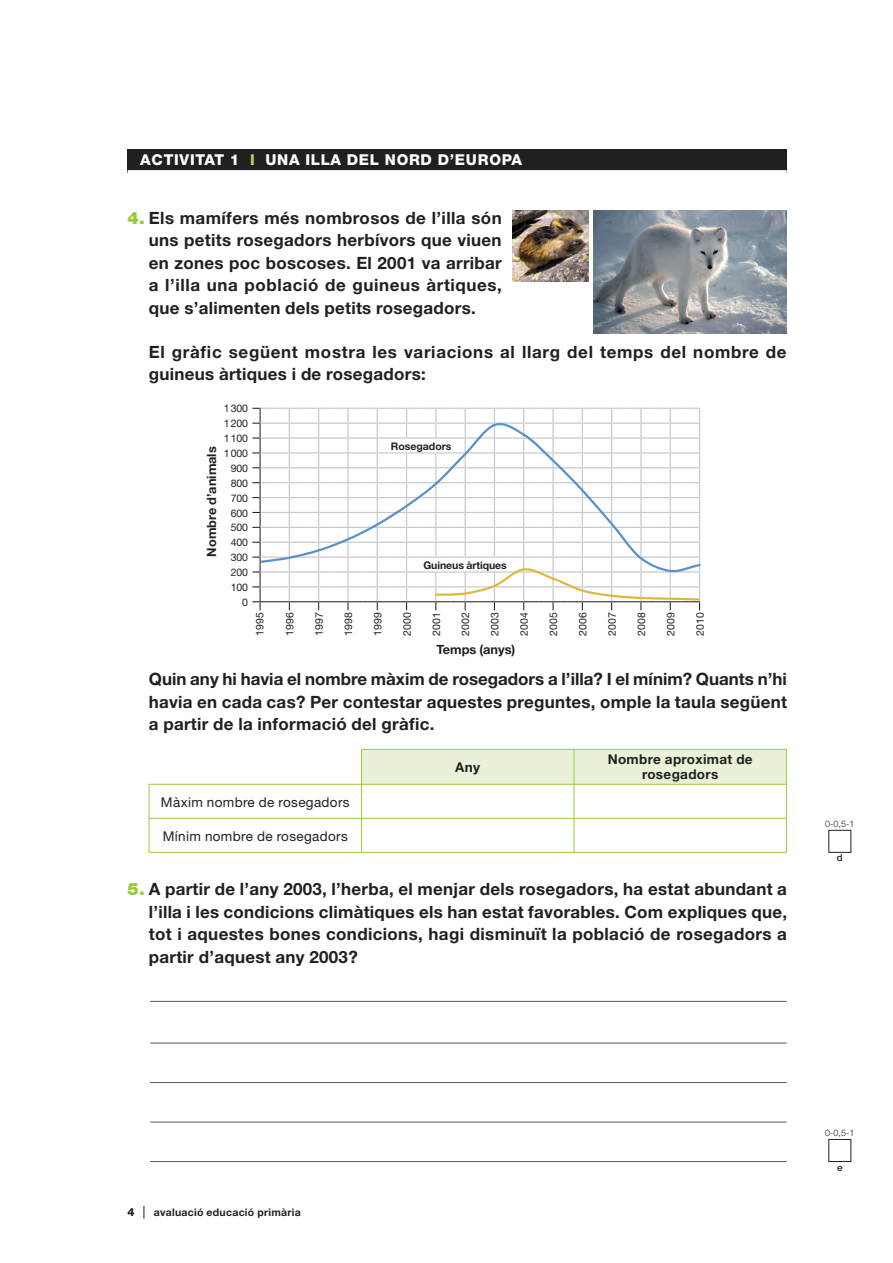
<style>
.page{position:relative;width:893px;height:1263px;background:#fff}
.page>*{position:absolute;margin:0;border:0;box-sizing:border-box;transform-origin:0 0}
.t1{font:700 16.95px/22.5px "Helvetica Neue";letter-spacing:.015em;color:#231f20;text-align:justify}
.t2{font:700 16.95px/22.5px "Helvetica Neue";letter-spacing:.04em;color:#231f20}
.t3{font:800 15px "Helvetica Neue";letter-spacing:.05em;color:#fff}
.t4{font:13.5px "Helvetica Neue";letter-spacing:.025em;color:#231f20}
.t5{font:700 13.5px/15px "Helvetica Neue";letter-spacing:.025em;color:#231f20;text-align:center}
.t6{font:700 12.75px "Helvetica Neue";color:#231f20}
.t7{font:800 11.25px "Helvetica Neue";color:#231f20}
.t8{font:10.5px/14.9px "Helvetica Neue";letter-spacing:-.005em;color:#231f20;text-align:justify}
.t9{font:700 10.5px "Helvetica Neue";letter-spacing:.01em;color:#231f20}
.t10{font:500 9.75px "Helvetica Neue";color:#231f20}
.t11{font:300 9px "Helvetica Neue";color:#231f20}
.s1{color:#add261}
.s2{font-weight:900;color:#99ca3b}
</style>
<div class="page">
<svg style="left:144px;top:1206px;width:1px;height:12px"></svg>
<hr style="left:150px;top:1001px;width:637px;height:1px;background:#57585a">
<hr style="left:150px;top:1043px;width:637px;height:1px;background:#57585a">
<hr style="left:150px;top:1082px;width:637px;height:1px;background:#57585a">
<hr style="left:150px;top:1122px;width:637px;height:1px;background:#57585a">
<hr style="left:150px;top:1161px;width:637px;height:1px;background:#57585a">
<svg style="left:252px;top:408px;width:449px;height:202px"></svg>
<div style="left:362px;top:750px;width:424px;height:34px;background:#e9f2d8"></div>
<hr style="left:361px;top:750px;width:1px;height:34px;background:#99ca3b">
<hr style="left:361px;top:749px;width:213px;height:1px;background:#99ca3b">
<hr style="left:574px;top:750px;width:1px;height:34px;background:#99ca3b">
<hr style="left:574px;top:749px;width:213px;height:1px;background:#99ca3b">
<hr style="left:786px;top:750px;width:1px;height:34px;background:#99ca3b">
<hr style="left:149px;top:784px;width:1px;height:34px;background:#99ca3b">
<hr style="left:149px;top:784px;width:213px;height:1px;background:#99ca3b">
<hr style="left:361px;top:784px;width:1px;height:34px;background:#99ca3b">
<hr style="left:362px;top:784px;width:212px;height:1px;background:#99ca3b">
<hr style="left:574px;top:784px;width:1px;height:34px;background:#99ca3b">
<hr style="left:574px;top:784px;width:213px;height:1px;background:#99ca3b">
<hr style="left:786px;top:784px;width:1px;height:34px;background:#99ca3b">
<hr style="left:149px;top:818px;width:1px;height:34px;background:#99ca3b">
<hr style="left:149px;top:818px;width:213px;height:1px;background:#99ca3b">
<hr style="left:149px;top:852px;width:213px;height:1px;background:#99ca3b">
<hr style="left:361px;top:818px;width:1px;height:34px;background:#99ca3b">
<hr style="left:362px;top:818px;width:212px;height:1px;background:#99ca3b">
<hr style="left:362px;top:852px;width:212px;height:1px;background:#99ca3b">
<hr style="left:574px;top:818px;width:1px;height:34px;background:#99ca3b">
<hr style="left:574px;top:818px;width:213px;height:1px;background:#99ca3b">
<hr style="left:786px;top:818px;width:1px;height:34px;background:#99ca3b">
<hr style="left:574px;top:852px;width:213px;height:1px;background:#99ca3b">
<div style="left:128px;top:149px;width:659px;height:23px;background:#231f20"></div>
<svg style="left:128px;top:170px;width:659px;height:3px;fill:#fff"></svg>
<img style="left:594px;top:210px;width:193px;height:123px">
<img style="left:513px;top:210px;width:75px;height:71px">
<div style="left:829px;top:1139px;width:22px;height:23px;border:1px solid #231f20"></div>
<p class="t3" style="left:140px;top:151px;width:383px">ACTIVITAT 1 <span class="s1">I</span> UNA ILLA DEL NORD D’EUROPA</p>
<p class="t1" style="left:149px;top:206px;width:355px;text-indent:-21px"><span class="s2">4.</span> Els mamífers més nombrosos de l’illa són uns petits rosegadors herbívors que viuen en zones poc boscoses. El 2001 va arribar a l’illa una població de guineus àrtiques, que s’alimenten dels petits rosegadors.</p>
<p class="t2" style="left:149px;top:340px;width:639px">El gràfic següent mostra les variacions al llarg del temps del nombre de guineus àrtiques i de rosegadors:</p>
<p class="t6" style="left:204px;top:557px;width:112px;rotate:-90deg">Nombre d’animals</p>
<p class="t8" style="left:224px;top:401px;width:26px">1300<br>1200<br>1100</p>
<p class="t8" style="left:231px;top:446px;width:19px;text-indent:-7px">1000<br>900<br>800<br>700<br>600<br>500<br>400<br>300</p>
<p class="t8" style="left:231px;top:565px;width:19px;text-align:right">200<br>100<br>0</p>
<p class="t9" style="left:391px;top:439px;width:62px">Rosegadors</p>
<p class="t9" style="left:423px;top:558px;width:85px">Guineus àrtiques</p>
<p class="t8" style="left:252px;top:636px;width:25px;rotate:-90deg">1995</p>
<p class="t8" style="left:282px;top:636px;width:25px;rotate:-90deg">1996</p>
<p class="t8" style="left:311px;top:636px;width:25px;rotate:-90deg">1997</p>
<p class="t8" style="left:341px;top:636px;width:25px;rotate:-90deg">1998</p>
<p class="t8" style="left:370px;top:636px;width:25px;rotate:-90deg">1999</p>
<p class="t8" style="left:399px;top:636px;width:25px;rotate:-90deg">2000</p>
<p class="t8" style="left:429px;top:636px;width:25px;rotate:-90deg">2001</p>
<p class="t8" style="left:458px;top:636px;width:25px;rotate:-90deg">2002</p>
<p class="t8" style="left:487px;top:636px;width:25px;rotate:-90deg">2003</p>
<p class="t8" style="left:517px;top:636px;width:25px;rotate:-90deg">2004</p>
<p class="t8" style="left:546px;top:636px;width:25px;rotate:-90deg">2005</p>
<p class="t8" style="left:575px;top:636px;width:25px;rotate:-90deg">2006</p>
<p class="t8" style="left:604px;top:636px;width:25px;rotate:-90deg">2007</p>
<p class="t8" style="left:634px;top:636px;width:25px;rotate:-90deg">2008</p>
<p class="t8" style="left:663px;top:636px;width:25px;rotate:-90deg">2009</p>
<p class="t8" style="left:692px;top:636px;width:25px;rotate:-90deg">2010</p>
<p class="t6" style="left:437px;top:642px;width:80px">Temps (anys)</p>
<p class="t1" style="left:149px;top:668px;width:640px">Quin any hi havia el nombre màxim de rosegadors a l’illa? I el mínim? Quants n’hi havia en cada cas? Per contestar aquestes preguntes, omple la taula següent a partir de la informació del gràfic.</p>
<p class="t5" style="left:455px;top:759px;width:26px">Any</p>
<p class="t5" style="left:608px;top:751px;width:147px">Nombre aproximat de rosegadors</p>
<p class="t4" style="left:161px;top:794px;width:190px">Màxim nombre de rosegadors</p>
<p class="t4" style="left:163px;top:828px;width:186px">Mínim nombre de rosegadors</p>
<p class="t1" style="left:149px;top:878px;width:640px;text-indent:-21px"><span class="s2">5.</span> A partir de l’any 2003, l’herba, el menjar dels rosegadors, ha estat abundant a l’illa i les condicions climàtiques els han estat favorables. Com expliques que, tot i aquestes bones condicions, hagi disminuït la població de rosegadors a partir d’aquest any 2003?</p>
<p class="t11" style="left:825px;top:818px;width:31px">0-0,5-1</p>
<p class="t10" style="left:837px;top:852px;width:7px">d</p>
<p class="t7" style="left:128px;top:1205px;width:9px">4</p>
<p class="t9" style="left:154px;top:1206px;width:149px">avaluació educació primària</p>
<p class="t11" style="left:825px;top:1127px;width:31px">0-0,5-1</p>
<p class="t10" style="left:837px;top:1161px;width:7px">e</p>
</div>
